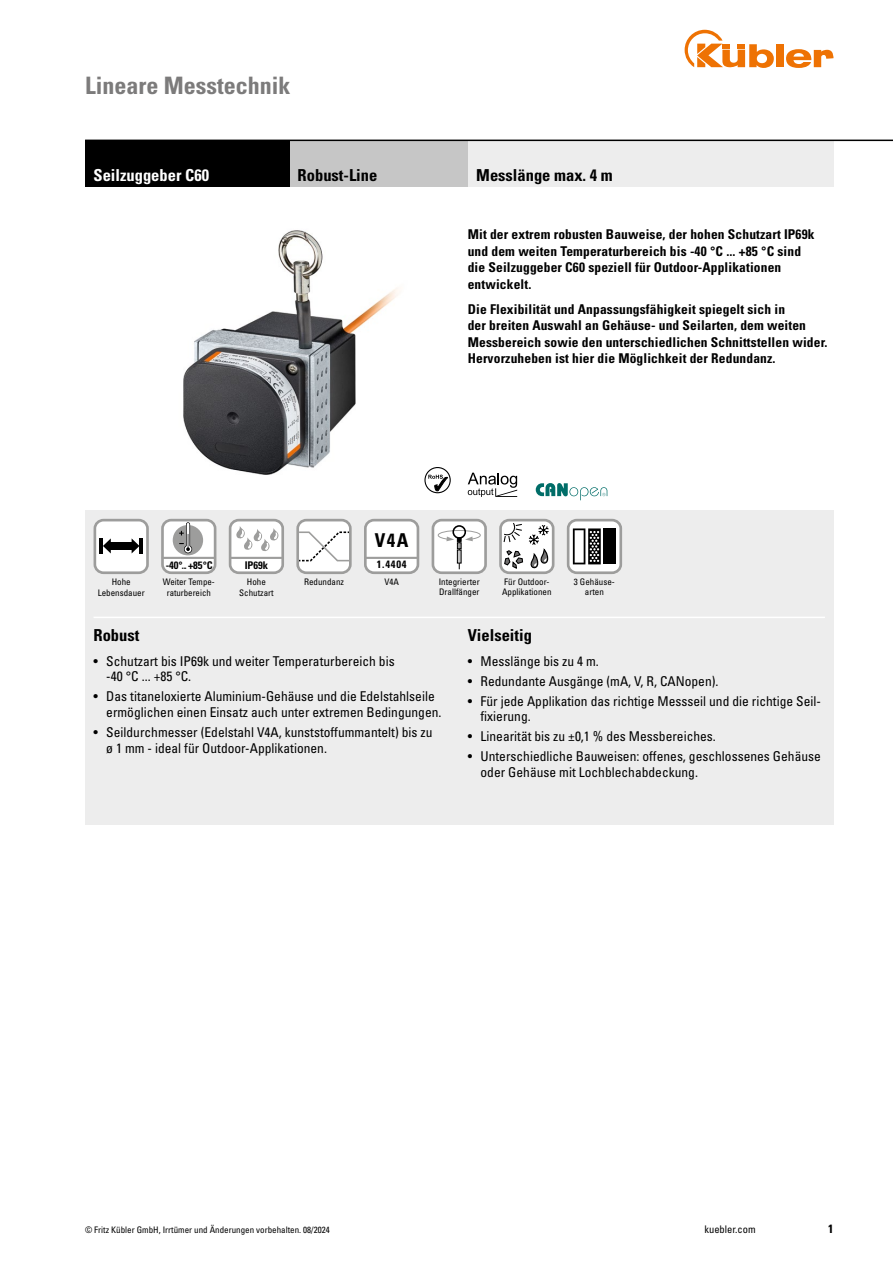
<style>
.page{position:relative;width:893px;height:1263px;background:#fff}
.page>*{position:absolute;margin:0;border:0;box-sizing:border-box;transform-origin:0 0}
.t1{font:700 condensed 24px "Univers LT Std";color:#7c7b7b}
.t2{font:700 condensed 19.05px "Univers LT Std";color:#000}
.t3{font:700 condensed 16.5px "Univers LT Std";color:#000}
.t4{font:700 condensed 16.5px "Univers LT Std";color:#fff}
.t5{font:condensed 13.5px/15.8px "Univers LT Std";color:#000}
.t6{font:700 condensed 13.5px/16.5px "Univers LT Std";letter-spacing:.01em;color:#000}
.t7{font:700 condensed 12px "Univers LT Std";color:#000}
.t8{font:700 condensed 10.65px "Univers LT Std";color:#000}
.t9{font:condensed 10.5px "Univers LT Std";color:#000}
.t10{font:condensed 9px/11.2px "Univers LT Std";color:#000;text-align:center}
</style>
<div class="page">
<div style="left:776px;top:44px;width:8px;height:23px;background:#ee7203"></div>
<svg style="left:786px;top:49px;width:47px;height:19px"></svg>
<svg style="left:685px;top:30px;width:89px;height:38px"></svg>
<svg style="left:424px;top:467px;width:27px;height:26px"></svg>
<div style="left:85px;top:510px;width:748px;height:315px;background:#ededed"></div>
<div style="left:95px;top:520px;width:52px;height:53px;background:#fff;border-radius:9px"></div>
<div style="left:94px;top:519px;width:55px;height:55px;border:3px solid #9d9d9c;border-radius:9px"></div>
<hr style="left:100px;top:538px;width:3px;height:15px;background:#000">
<hr style="left:139px;top:538px;width:4px;height:15px;background:#000">
<svg style="left:103px;top:538px;width:8px;height:15px"></svg>
<svg style="left:132px;top:539px;width:7px;height:14px"></svg>
<div style="left:110px;top:542px;width:22px;height:8px;background:#000"></div>
<div style="left:230px;top:520px;width:53px;height:53px;background:#fff;border-radius:9px"></div>
<div style="left:229px;top:519px;width:55px;height:55px;border:3px solid #9d9d9c;border-radius:9px"></div>
<hr style="left:229px;top:557px;width:53px;height:2px;background:#9d9d9c">
<svg style="left:236px;top:526px;width:43px;height:25px"></svg>
<hr style="left:94px;top:617px;width:731px;height:1px;background:#fff">
<div style="left:162px;top:520px;width:53px;height:53px;background:#fff;border-radius:9px"></div>
<div style="left:161px;top:519px;width:55px;height:55px;border:3px solid #9d9d9c;border-radius:9px"></div>
<hr style="left:162px;top:557px;width:52px;height:2px;background:#9d9d9c">
<div style="left:173px;top:525px;width:30px;height:30px;background:#9d9d9c;border-radius:50%"></div>
<svg style="left:180px;top:522px;width:12px;height:31px"></svg>
<div style="left:298px;top:520px;width:52px;height:53px;background:#fff;border-radius:9px"></div>
<div style="left:296px;top:519px;width:56px;height:55px;border:3px solid #9d9d9c;border-radius:9px"></div>
<svg style="left:297px;top:531px;width:54px;height:31px"></svg>
<div style="left:365px;top:520px;width:53px;height:53px;background:#fff;border-radius:9px"></div>
<div style="left:364px;top:519px;width:55px;height:55px;border:3px solid #9d9d9c;border-radius:9px"></div>
<hr style="left:365px;top:557px;width:52px;height:2px;background:#9d9d9c">
<img style="left:183px;top:230px;width:215px;height:245px">
<svg style="left:536px;top:483px;width:71px;height:17px"></svg>
<svg style="left:468px;top:473px;width:49px;height:24px"></svg>
<div style="left:433px;top:520px;width:53px;height:53px;background:#fff;border-radius:9px"></div>
<div style="left:432px;top:519px;width:55px;height:55px;border:3px solid #9d9d9c;border-radius:9px"></div>
<hr style="left:459px;top:538px;width:1px;height:31px;background:#000">
<svg style="left:457px;top:550px;width:4px;height:13px"></svg>
<svg style="left:437px;top:530px;width:44px;height:19px"></svg>
<div style="left:452px;top:525px;width:14px;height:14px;border:2px solid #000;border-radius:50%"></div>
<div style="left:499px;top:519px;width:55px;height:55px;border:3px solid #9d9d9c;border-radius:9px"></div>
<svg style="left:503px;top:522px;width:47px;height:48px;background:#d3d3d3"></svg>
<div style="left:568px;top:520px;width:53px;height:53px;background:#fff;border-radius:9px"></div>
<div style="left:567px;top:519px;width:55px;height:55px;border:3px solid #9d9d9c;border-radius:9px"></div>
<div style="left:603px;top:528px;width:13px;height:36px;background:#000"></div>
<svg style="left:573px;top:528px;width:28px;height:36px"></svg>
<div style="left:468px;top:140px;width:365px;height:47px;background:#ededed"></div>
<div style="left:289px;top:140px;width:179px;height:47px;background:#c6c6c6"></div>
<div style="left:85px;top:140px;width:204px;height:47px;background:#000"></div>
<hr style="left:85px;top:140px;width:808px;height:1px;background:#000">
<h1 class="t1" style="left:85px;top:71px;width:207px">Lineare Messtechnik</h1>
<p class="t4" style="left:94px;top:165px;width:117px">Seilzuggeber C60</p>
<p class="t3" style="left:298px;top:165px;width:81px">Robust-Line</p>
<p class="t3" style="left:476px;top:165px;width:138px">Messlänge max. 4 m</p>
<p class="t6" style="left:468px;top:226px;width:348px">Mit der extrem robusten Bauweise, der hohen Schutzart IP69k und dem weiten Temperaturbereich bis -40 °C ... +85 °C sind die Seilzuggeber C60 speziell für Outdoor-Applikationen entwickelt.</p>
<p class="t6" style="left:468px;top:301px;width:361px">Die Flexibilität und Anpassungsfähigkeit spiegelt sich in<br>der breiten Auswahl an Gehäuse- und Seilarten, dem weiten Messbereich sowie den unterschiedlichen Schnittstellen wider.<br>Hervorzuheben ist hier die Möglichkeit der Redundanz.</p>
<p class="t10" style="left:98px;top:576px;width:48px">Hohe<br>Lebensdauer</p>
<h2 class="t2" style="left:375px;top:528px;width:35px">V4A</h2>
<p class="t8" style="left:166px;top:559px;width:48px">-40°... +85°C</p>
<p class="t8" style="left:245px;top:558px;width:25px">IP69k</p>
<p class="t8" style="left:377px;top:558px;width:31px">1.4404</p>
<p class="t10" style="left:163px;top:576px;width:53px">Weiter Tempe&shy;raturbereich</p>
<p class="t10" style="left:239px;top:576px;width:36px">Hohe<br>Schutzart</p>
<p class="t10" style="left:304px;top:576px;width:42px">Redundanz</p>
<p class="t10" style="left:384px;top:576px;width:16px">V4A</p>
<p class="t10" style="left:439px;top:576px;width:42px;line-height:10.5px;text-align:left">Integrierter<br>Drallfänger</p>
<p class="t10" style="left:502px;top:576px;width:51px;line-height:10.5px;text-align:left">Für Outdoor-<br>Applikationen</p>
<p class="t10" style="left:574px;top:576px;width:42px;line-height:10.5px">3 Gehäuse&shy;arten</p>
<p class="t3" style="left:94px;top:625px;width:47px">Robust</p>
<p class="t5" style="left:106px;top:653px;width:290px;text-indent:-13px">• Schutzart bis IP69k und weiter Temperaturbereich bis -40 °C ... +85 °C.</p>
<p class="t5" style="left:106px;top:688px;width:337px;text-indent:-13px">• Das titaneloxierte Aluminium-Gehäuse und die Edelstahlseile ermöglichen einen Einsatz auch unter extremen Bedingungen.</p>
<p class="t5" style="left:106px;top:724px;width:328px;text-indent:-13px">• Seildurchmesser (Edelstahl V4A, kunststoffummantelt) bis zu ø 1 mm - ideal für Outdoor-Applikationen.</p>
<p class="t3" style="left:468px;top:625px;width:66px">Vielseitig</p>
<p class="t5" style="left:468px;top:653px;width:133px">• Messlänge bis zu 4 m.</p>
<p class="t5" style="left:468px;top:673px;width:252px">• Redundante Ausgänge (mA, V, R, CANopen).</p>
<p class="t5" style="left:480px;top:693px;width:342px;text-indent:-13px">• Für jede Applikation das richtige Messseil und die richtige Seil&shy;fixierung.</p>
<p class="t5" style="left:468px;top:728px;width:250px">• Linearität bis zu ±0,1 % des Messbereiches.</p>
<p class="t5" style="left:480px;top:748px;width:342px;text-indent:-13px">• Unterschiedliche Bauweisen: offenes, geschlossenes Gehäuse oder Gehäuse mit Lochblechabdeckung.</p>
<p class="t10" style="left:85px;top:1224px;width:246px">© Fritz Kübler GmbH, Irrtümer und Änderungen vorbehalten. 08/2024</p>
<p class="t9" style="left:704px;top:1223px;width:53px">kuebler.com</p>
<p class="t7" style="left:828px;top:1221px;width:7px">1</p>
</div>
